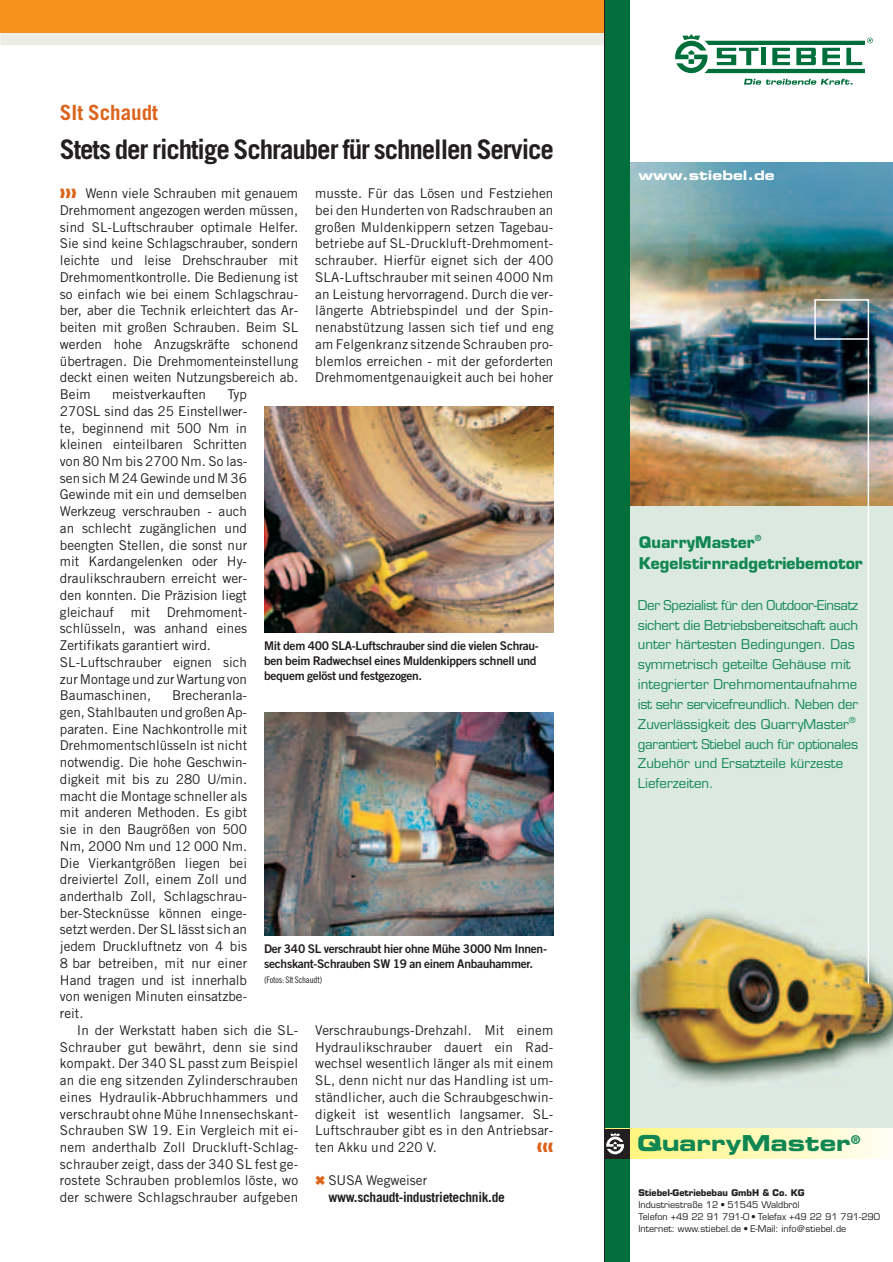
<style>
.page{position:relative;width:893px;height:1262px;background:#fff}
.page>*{position:absolute;margin:0;border:0;box-sizing:border-box;transform-origin:0 0}
.t1{font:700 27px "Trade Gothic";letter-spacing:-.04em;color:#231f20}
.t2{font:22.05px "Eurostile Bold Extended Two";color:#108752}
.t3{font:700 21px "Trade Gothic";color:#dc641c}
.t4{font:700 15.75px/21.8px "Eurostile";color:#108752}
.t5{font:13.5px/16.8px "Trade Gothic";color:#231f20;text-align:justify}
.t6{font:700 13.5px/16.8px "Trade Gothic";letter-spacing:-.02em;color:#231f20}
.t7{font:13.5px "Zapf Dingbats";color:#dc641c}
.t8{font:13.2px/19.8px "Eurostile";color:#108752}
.t9{font:13.2px "Eurostile Bold Extended Two";color:#fff}
.t10{font:12px/15px "Trade Gothic Bold Two";letter-spacing:-.025em;color:#231f20}
.t11{font:9px/12px "Eurostile";color:#231f20}
.t12{font:9px "Trade Gothic Cond Eighteen";letter-spacing:-.02em;color:#231f20}
.s1{color:#dc641c}
.s2{font-weight:400}
.s3{font-weight:700}
</style>
<div class="page">
<div style="left:604px;top:506px;width:288px;height:645px;background:#dbe9e1"></div>
<img style="left:630px;top:911px;width:262px;height:173px">
<img style="left:630px;top:163px;width:262px;height:343px">
<div style="left:604px;top:0;width:26px;height:1261px;background:#006f3c"></div>
<div style="left:604px;top:1129px;width:288px;height:29px;background:linear-gradient(to right,#fff474,#fffef4)"></div>
<img style="left:813px;top:298px;width:56px;height:687px">
<svg style="left:744px;top:79px;width:108px;height:6px"></svg>
<svg style="left:675px;top:34px;width:197px;height:39px"></svg>
<div style="left:604px;top:1129px;width:26px;height:29px;background:#231f20"></div>
<svg style="left:606px;top:1133px;width:18px;height:21px"></svg>
<div style="left:0;top:33px;width:604px;height:12px;background:#eeede5"></div>
<div style="left:0;top:0;width:604px;height:33px;background:#f7931d"></div>
<img style="left:264px;top:407px;width:289px;height:225px">
<img style="left:264px;top:713px;width:289px;height:222px">
<hr style="left:604px;top:0;width:1px;height:1261px;background:#231f20">
<h3 class="t3" style="left:60px;top:105px;width:100px">SIt Schaudt</h3>
<h1 class="t1" style="left:60px;top:139px;width:495px">Stets der richtige Schrauber für schnellen Service</h1>
<p class="t5" style="left:60px;top:186px;width:240px"><span class="s1">❱❱❱</span> Wenn viele Schrauben mit genauem Drehmoment angezogen werden müssen, sind SL-Luftschrauber optimale Helfer.<br>Sie sind keine Schlagschrauber, sondern leichte und leise Drehschrauber mit Drehmomentkontrolle. Die Bedienung ist so einfach wie bei einem Schlagschrau&shy;ber, aber die Technik erleichtert das Ar&shy;beiten mit großen Schrauben. Beim SL werden hohe Anzugskräfte schonend übertragen. Die Drehmomenteinstellung deckt einen weiten Nutzungsbereich ab.<br>Beim</p>
<p class="t5" style="left:315px;top:186px;width:240px">musste. Für das Lösen und Festziehen bei den Hunderten von Radschrauben an großen Muldenkippern setzen Tagebau&shy;betriebe auf SL-Druckluft-Drehmoment&shy;schrauber. Hierfür eignet sich der 400<br>SLA-Luftschrauber mit seinen 4000 Nm an Leistung hervorragend. Durch die ver&shy;längerte Abtriebspindel und der Spin&shy;nenabstützung lassen sich tief und eng am Felgenkranz sitzende Schrauben pro&shy;blemlos erreichen - mit der geforderten Drehmomentgenauigkeit auch bei hoher</p>
<p class="t5" style="left:112px;top:387px;width:95px">meistverkauften</p>
<p class="t5" style="left:60px;top:387px;width:189px;text-align:left;text-indent:167px">Typ<br>270SL sind das 25 Einstellwer&shy;te, beginnend mit 500 Nm in kleinen einteilbaren Schritten von 80 Nm bis 2700 Nm. So las&shy;sen sich M 24 Gewinde und M 36<br>Gewinde mit ein und demselben<br>Werkzeug verschrauben - auch an schlecht zugänglichen und beengten Stellen, die sonst nur mit Kardangelenken oder Hy&shy;draulikschraubern erreicht wer&shy;den konnten. Die Präzision liegt gleichauf mit Drehmoment&shy;schlüsseln, was anhand eines<br>Zertifikats garantiert wird.<br>SL-Luftschrauber eignen sich zur Montage und zur Wartung von<br>Baumaschinen,</p>
<p class="t10" style="left:264px;top:639px;width:276px">Mit dem 400 SLA-Luftschrauber sind die vielen Schrau&shy;ben beim Radwechsel eines Muldenkippers schnell und bequem gelöst und festgezogen.</p>
<p class="t5" style="left:60px;top:688px;width:189px;text-indent:112px">Brecheranla&shy;gen, Stahlbauten und großen Ap&shy;paraten. Eine Nachkontrolle mit Drehmomentschlüsseln ist nicht notwendig. Die hohe Geschwin&shy;digkeit mit bis zu 280 U/min. macht die Montage schneller als mit anderen Methoden. Es gibt sie in den Baugrößen von 500<br>Nm, 2000 Nm und 12 000 Nm.<br>Die Vierkantgrößen liegen bei dreiviertel Zoll, einem Zoll und anderthalb Zoll, Schlagschrau&shy;ber-Stecknüsse können einge&shy;setzt werden. Der SL lässt sich an jedem Druckluftnetz von 4 bis 8 bar betreiben, mit nur einer Hand tragen und ist innerhalb von wenigen Minuten einsatzbe&shy;reit.</p>
<p class="t5" style="left:60px;top:1022px;width:240px;text-indent:17px">In der Werkstatt haben sich die SL-Schrauber gut bewährt, denn sie sind kompakt. Der 340 SL passt zum Beispiel an die eng sitzenden Zylinderschrauben eines Hydraulik-Abbruchhammers und verschraubt ohne Mühe Innensechskant-Schrauben SW 19. Ein Vergleich mit ei&shy;nem anderthalb Zoll Druckluft-Schlag&shy;schrauber zeigt, dass der 340 SL fest ge&shy;rostete Schrauben problemlos löste, wo der schwere Schlagschrauber aufgeben</p>
<p class="t10" style="left:264px;top:942px;width:284px">Der 340 SL verschraubt hier ohne Mühe 3000 Nm Innen&shy;sechskant-Schrauben SW 19 an einem Anbauhammer.</p>
<p class="t12" style="left:264px;top:976px;width:60px">(Fotos: SIt Schaudt)</p>
<p class="t5" style="left:315px;top:1022px;width:240px">Verschraubungs-Drehzahl. Mit einem Hydraulikschrauber dauert ein Rad&shy;wechsel wesentlich länger als mit einem SL, denn nicht nur das Handling ist um&shy;ständlicher, auch die Schraubgeschwin&shy;digkeit ist wesentlich langsamer. SL-Luftschrauber gibt es in den Antriebsar&shy;ten Akku und 220 V.</p>
<p class="t7" style="left:537px;top:1140px;width:18px">❰❰❰</p>
<p class="t6" style="left:328px;top:1173px;width:178px;text-indent:-13px"><span class="s1">✖</span> <span class="s2">SUSA Wegweiser </span>www.schaudt-industrietechnik.de</p>
<p class="t9" style="left:638px;top:170px;width:137px">www.stiebel.de</p>
<p class="t4" style="left:639px;top:533px;width:225px">QuarryMaster<sup>®<br></sup>Kegelstirnradgetriebemotor</p>
<p class="t8" style="left:638px;top:596px;width:222px">Der Spezialist für den Outdoor-Einsatz sichert die Betriebsbereitschaft auch unter härtesten Bedingungen. Das symmetrisch geteilte Gehäuse mit integrierter Drehmomentaufnahme ist sehr servicefreundlich. Neben der Zuverlässigkeit des QuarryMaster<sup>® </sup>garantiert Stiebel auch für optionales Zubehör und Ersatzteile kürzeste Lieferzeiten.</p>
<h2 class="t2" style="left:637px;top:1134px;width:225px">QuarryMaster<sup>®</sup></h2>
<p class="t11" style="left:638px;top:1187px;width:243px"><span class="s3">Stiebel-Getriebebau GmbH &amp; Co. KG<br></span>Industriestraße 12 <span class="s3">•</span> 51545 Waldbröl<br>Telefon +49 22 91 791-0 <span class="s3">•</span> Telefax +49 22 91 791-290<br>Internet: www.stiebel.de <span class="s3">•</span> E-Mail: info@stiebel.de</p>
</div>
